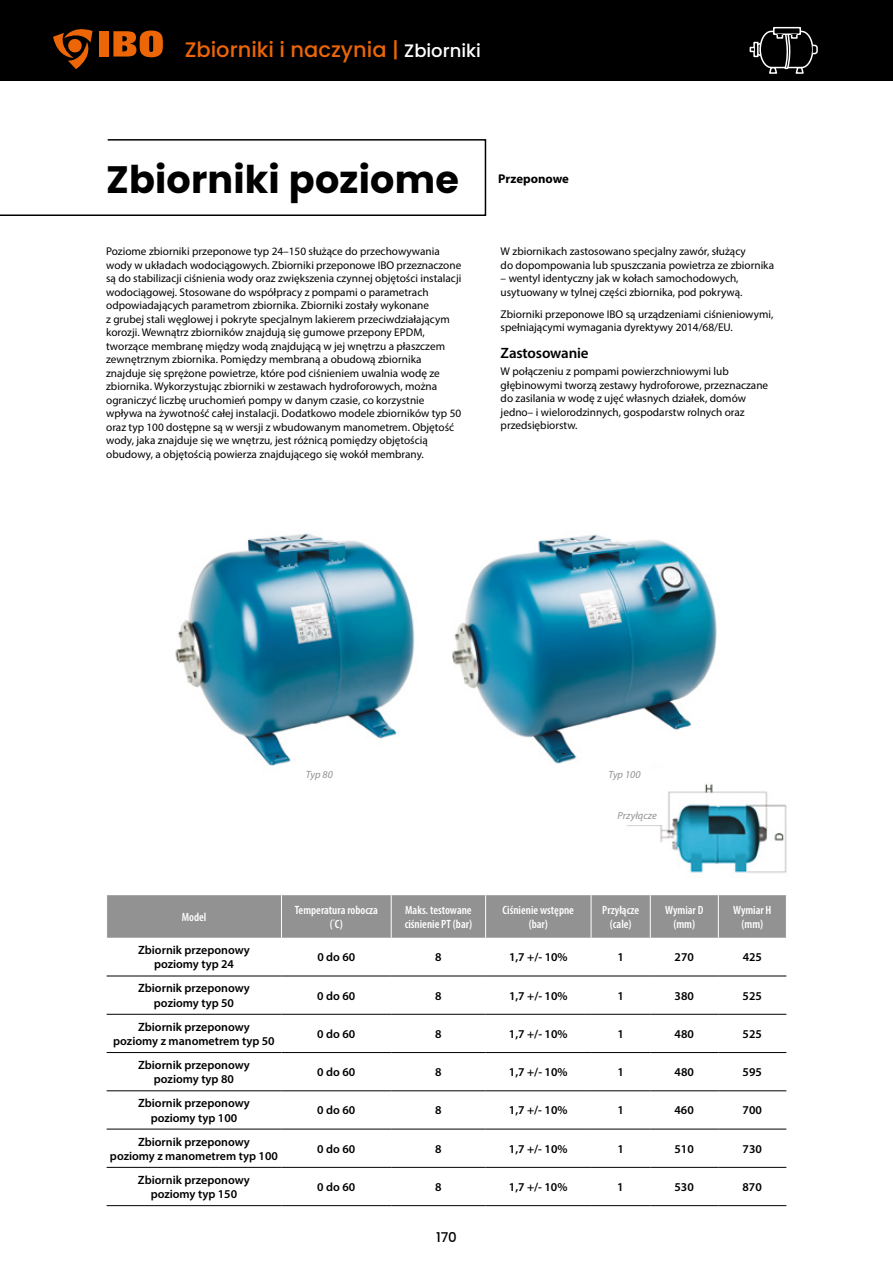
<style>
.page{position:relative;width:893px;height:1263px;background:#fff}
.page>*{position:absolute;margin:0;border:0;box-sizing:border-box;transform-origin:0 0}
.t1{font:700 38.25px "Poppins";letter-spacing:.005em;color:#000}
.t2{font:500 21px "Poppins";color:#ec6608}
.t3{font:600 15px "Myriad Pro";letter-spacing:-.01em;color:#000}
.t4{font:500 13.5px "Poppins";color:#000}
.t5{font:700 12.75px "Myriad Pro";color:#000}
.t6{font:600 12px/14.4px "Myriad Pro";color:#000;text-align:center}
.t7{font:600 condensed 12px/14.4px "Myriad Pro";color:#fff;text-align:center}
.t8{font:11.25px/13.5px "Myriad Pro";color:#000}
.t9{font:italic 10.5px "Myriad Pro";color:#929292}
.s1{font-size:18px;color:#fff}
</style>
<div class="page">
<div style="left:0;top:0;width:893px;height:81px;background:#000"></div>
<svg style="left:53px;top:29px;width:40px;height:40px"></svg>
<div style="left:99px;top:31px;width:10px;height:26px;background:#ec6608"></div>
<svg style="left:113px;top:30px;width:50px;height:27px"></svg>
<div style="left:773px;top:27px;width:28px;height:8px;border:2px solid #fff"></div>
<svg style="left:750px;top:30px;width:68px;height:44px"></svg>
<img style="left:175px;top:533px;width:542px;height:233px">
<img style="left:626px;top:783px;width:161px;height:90px">
<div style="left:107px;top:895px;width:679px;height:43px;background:#929292"></div>
<hr style="left:281px;top:895px;width:1px;height:43px;background:#fff">
<hr style="left:391px;top:895px;width:1px;height:43px;background:#fff">
<hr style="left:485px;top:895px;width:1px;height:43px;background:#fff">
<hr style="left:591px;top:895px;width:1px;height:43px;background:#fff">
<hr style="left:650px;top:895px;width:1px;height:43px;background:#fff">
<hr style="left:718px;top:895px;width:1px;height:43px;background:#fff">
<hr style="left:107px;top:976px;width:174px;height:1px;background:#000">
<hr style="left:281px;top:976px;width:110px;height:1px;background:#000">
<hr style="left:391px;top:976px;width:95px;height:1px;background:#000">
<hr style="left:486px;top:976px;width:105px;height:1px;background:#000">
<hr style="left:591px;top:976px;width:59px;height:1px;background:#000">
<hr style="left:650px;top:976px;width:68px;height:1px;background:#000">
<hr style="left:718px;top:976px;width:68px;height:1px;background:#000">
<hr style="left:107px;top:1014px;width:174px;height:1px;background:#000">
<hr style="left:281px;top:1014px;width:110px;height:1px;background:#000">
<hr style="left:391px;top:1014px;width:95px;height:1px;background:#000">
<hr style="left:486px;top:1014px;width:105px;height:1px;background:#000">
<hr style="left:591px;top:1014px;width:59px;height:1px;background:#000">
<hr style="left:650px;top:1014px;width:68px;height:1px;background:#000">
<hr style="left:718px;top:1014px;width:68px;height:1px;background:#000">
<hr style="left:107px;top:1052px;width:174px;height:1px;background:#000">
<hr style="left:281px;top:1052px;width:110px;height:1px;background:#000">
<hr style="left:391px;top:1052px;width:95px;height:1px;background:#000">
<hr style="left:486px;top:1052px;width:105px;height:1px;background:#000">
<hr style="left:591px;top:1052px;width:59px;height:1px;background:#000">
<hr style="left:650px;top:1052px;width:68px;height:1px;background:#000">
<hr style="left:718px;top:1052px;width:68px;height:1px;background:#000">
<hr style="left:107px;top:1090px;width:174px;height:1px;background:#000">
<hr style="left:281px;top:1090px;width:110px;height:1px;background:#000">
<hr style="left:391px;top:1090px;width:95px;height:1px;background:#000">
<hr style="left:486px;top:1090px;width:105px;height:1px;background:#000">
<hr style="left:591px;top:1090px;width:59px;height:1px;background:#000">
<hr style="left:650px;top:1090px;width:68px;height:1px;background:#000">
<hr style="left:718px;top:1090px;width:68px;height:1px;background:#000">
<hr style="left:107px;top:1129px;width:174px;height:1px;background:#000">
<hr style="left:281px;top:1129px;width:110px;height:1px;background:#000">
<hr style="left:391px;top:1129px;width:95px;height:1px;background:#000">
<hr style="left:486px;top:1129px;width:105px;height:1px;background:#000">
<hr style="left:591px;top:1129px;width:59px;height:1px;background:#000">
<hr style="left:650px;top:1129px;width:68px;height:1px;background:#000">
<hr style="left:718px;top:1129px;width:68px;height:1px;background:#000">
<hr style="left:107px;top:1167px;width:174px;height:1px;background:#000">
<hr style="left:281px;top:1167px;width:110px;height:1px;background:#000">
<hr style="left:391px;top:1167px;width:95px;height:1px;background:#000">
<hr style="left:486px;top:1167px;width:105px;height:1px;background:#000">
<hr style="left:591px;top:1167px;width:59px;height:1px;background:#000">
<hr style="left:650px;top:1167px;width:68px;height:1px;background:#000">
<hr style="left:718px;top:1167px;width:68px;height:1px;background:#000">
<hr style="left:107px;top:1205px;width:174px;height:1px;background:#000">
<hr style="left:281px;top:1205px;width:110px;height:1px;background:#000">
<hr style="left:391px;top:1205px;width:95px;height:1px;background:#000">
<hr style="left:486px;top:1205px;width:105px;height:1px;background:#000">
<hr style="left:591px;top:1205px;width:59px;height:1px;background:#000">
<hr style="left:650px;top:1205px;width:68px;height:1px;background:#000">
<hr style="left:718px;top:1205px;width:68px;height:1px;background:#000">
<div style="left:610px;top:811px;width:54px;height:13px;background:#fff"></div>
<svg style="left:0;top:139px;width:487px;height:77px"></svg>
<h2 class="t2" style="left:185px;top:37px;width:298px">Zbiorniki i naczynia | <span class="s1">Zbiorniki</span></h2>
<h1 class="t1" style="left:106px;top:158px;width:354px">Zbiorniki poziome</h1>
<p class="t8" style="left:106px;top:244px;width:357px">Poziome zbiorniki przeponowe typ 24–150 służące do przechowywania wody w układach wodociągowych. Zbiorniki przeponowe IBO przeznaczone są do stabilizacji ciśnienia wody oraz zwiększenia czynnej objętości instalacji wodociągowej. Stosowane do współpracy z pompami o parametrach odpowiadających parametrom zbiornika. Zbiorniki zostały wykonane<br>z grubej stali węglowej i pokryte specjalnym lakierem przeciwdziałającym korozji. Wewnątrz zbiorników znajdują się gumowe przepony EPDM, tworzące membranę między wodą znajdującą w jej wnętrzu a płaszczem zewnętrznym zbiornika. Pomiędzy membraną a obudową zbiornika znajduje się sprężone powietrze, które pod ciśnieniem uwalnia wodę ze zbiornika. Wykorzystując zbiorniki w zestawach hydroforowych, można ograniczyć liczbę uruchomień pompy w danym czasie, co korzystnie wpływa na żywotność całej instalacji. Dodatkowo modele zbiorników typ 50 oraz typ 100 dostępne są w wersji z wbudowanym manometrem. Objętość wody, jaka znajduje się we wnętrzu, jest różnicą pomiędzy objętością obudowy, a objętością powierza znajdującego się wokół membrany.</p>
<p class="t5" style="left:498px;top:170px;width:72px">Przeponowe</p>
<p class="t8" style="left:501px;top:244px;width:275px">W zbiornikach zastosowano specjalny zawór, służący<br>do dopompowania lub spuszczania powietrza ze zbiornika</p>
<p class="t8" style="left:501px;top:271px;width:243px">– wentyl identyczny jak w kołach samochodowych, usytuowany w tylnej części zbiornika, pod pokrywą.</p>
<p class="t8" style="left:501px;top:307px;width:274px">Zbiorniki przeponowe IBO są urządzeniami ciśnieniowymi, spełniającymi wymagania dyrektywy 2014/68/EU.</p>
<h3 class="t3" style="left:501px;top:343px;width:89px">Zastosowanie</h3>
<p class="t8" style="left:501px;top:365px;width:269px">W połączeniu z pompami powierzchniowymi lub głębinowymi tworzą zestawy hydroforowe, przeznaczane do zasilania w wodę z ujęć własnych działek, domów jedno– i wielorodzinnych, gospodarstw rolnych oraz przedsiębiorstw.</p>
<p class="t9" style="left:306px;top:768px;width:29px">Typ 80</p>
<p class="t9" style="left:608px;top:768px;width:34px">Typ 100</p>
<p class="t9" style="left:617px;top:809px;width:41px">Przyłącze</p>
<p class="t7" style="left:182px;top:909px;width:26px">Model</p>
<p class="t7" style="left:295px;top:902px;width:85px">Temperatura robocza (<sup>°</sup>C)</p>
<p class="t7" style="left:405px;top:902px;width:69px;text-align:left">Maks. testowane ciśnienie PT (bar)</p>
<p class="t7" style="left:503px;top:902px;width:73px">Ciśnienie wstępne (bar)</p>
<p class="t7" style="left:602px;top:902px;width:38px">Przyłącze (cale)</p>
<p class="t7" style="left:665px;top:902px;width:40px">Wymiar D (mm)</p>
<p class="t7" style="left:733px;top:902px;width:40px">Wymiar H (mm)</p>
<p class="t6" style="left:138px;top:942px;width:113px">Zbiornik przeponowy poziomy typ 24</p>
<p class="t6" style="left:317px;top:950px;width:40px">0 do 60</p>
<p class="t6" style="left:435px;top:950px;width:8px">8</p>
<p class="t6" style="left:509px;top:950px;width:60px">1,7 +/- 10%</p>
<p class="t6" style="left:617px;top:950px;width:8px">1</p>
<p class="t6" style="left:675px;top:950px;width:21px">270</p>
<p class="t6" style="left:743px;top:950px;width:21px">425</p>
<p class="t6" style="left:138px;top:981px;width:113px">Zbiornik przeponowy poziomy typ 50</p>
<p class="t6" style="left:317px;top:988px;width:40px">0 do 60</p>
<p class="t6" style="left:435px;top:988px;width:8px">8</p>
<p class="t6" style="left:509px;top:988px;width:60px">1,7 +/- 10%</p>
<p class="t6" style="left:617px;top:988px;width:8px">1</p>
<p class="t6" style="left:675px;top:988px;width:21px">380</p>
<p class="t6" style="left:743px;top:988px;width:21px">525</p>
<p class="t6" style="left:113px;top:1019px;width:163px">Zbiornik przeponowy<br>poziomy z manometrem typ 50</p>
<p class="t6" style="left:317px;top:1026px;width:40px">0 do 60</p>
<p class="t6" style="left:435px;top:1026px;width:8px">8</p>
<p class="t6" style="left:509px;top:1026px;width:60px">1,7 +/- 10%</p>
<p class="t6" style="left:617px;top:1026px;width:8px">1</p>
<p class="t6" style="left:675px;top:1026px;width:21px">480</p>
<p class="t6" style="left:743px;top:1026px;width:21px">525</p>
<p class="t6" style="left:138px;top:1057px;width:113px">Zbiornik przeponowy poziomy typ 80</p>
<p class="t6" style="left:317px;top:1065px;width:40px">0 do 60</p>
<p class="t6" style="left:435px;top:1065px;width:8px">8</p>
<p class="t6" style="left:509px;top:1065px;width:60px">1,7 +/- 10%</p>
<p class="t6" style="left:617px;top:1065px;width:8px">1</p>
<p class="t6" style="left:675px;top:1065px;width:21px">480</p>
<p class="t6" style="left:743px;top:1065px;width:21px">595</p>
<p class="t6" style="left:138px;top:1096px;width:113px">Zbiornik przeponowy poziomy typ 100</p>
<p class="t6" style="left:317px;top:1103px;width:40px">0 do 60</p>
<p class="t6" style="left:435px;top:1103px;width:8px">8</p>
<p class="t6" style="left:509px;top:1103px;width:60px">1,7 +/- 10%</p>
<p class="t6" style="left:617px;top:1103px;width:8px">1</p>
<p class="t6" style="left:675px;top:1103px;width:21px">460</p>
<p class="t6" style="left:743px;top:1103px;width:21px">700</p>
<p class="t6" style="left:110px;top:1134px;width:169px">Zbiornik przeponowy<br>poziomy z manometrem typ 100</p>
<p class="t6" style="left:317px;top:1141px;width:40px">0 do 60</p>
<p class="t6" style="left:435px;top:1141px;width:8px">8</p>
<p class="t6" style="left:509px;top:1141px;width:60px">1,7 +/- 10%</p>
<p class="t6" style="left:617px;top:1141px;width:8px">1</p>
<p class="t6" style="left:674px;top:1141px;width:21px">510</p>
<p class="t6" style="left:743px;top:1141px;width:21px">730</p>
<p class="t6" style="left:138px;top:1172px;width:113px">Zbiornik przeponowy poziomy typ 150</p>
<p class="t6" style="left:317px;top:1179px;width:40px">0 do 60</p>
<p class="t6" style="left:435px;top:1179px;width:8px">8</p>
<p class="t6" style="left:509px;top:1179px;width:60px">1,7 +/- 10%</p>
<p class="t6" style="left:617px;top:1179px;width:8px">1</p>
<p class="t6" style="left:674px;top:1179px;width:21px">530</p>
<p class="t6" style="left:742px;top:1179px;width:21px">870</p>
<p class="t4" style="left:436px;top:1229px;width:22px">170</p>
</div>
